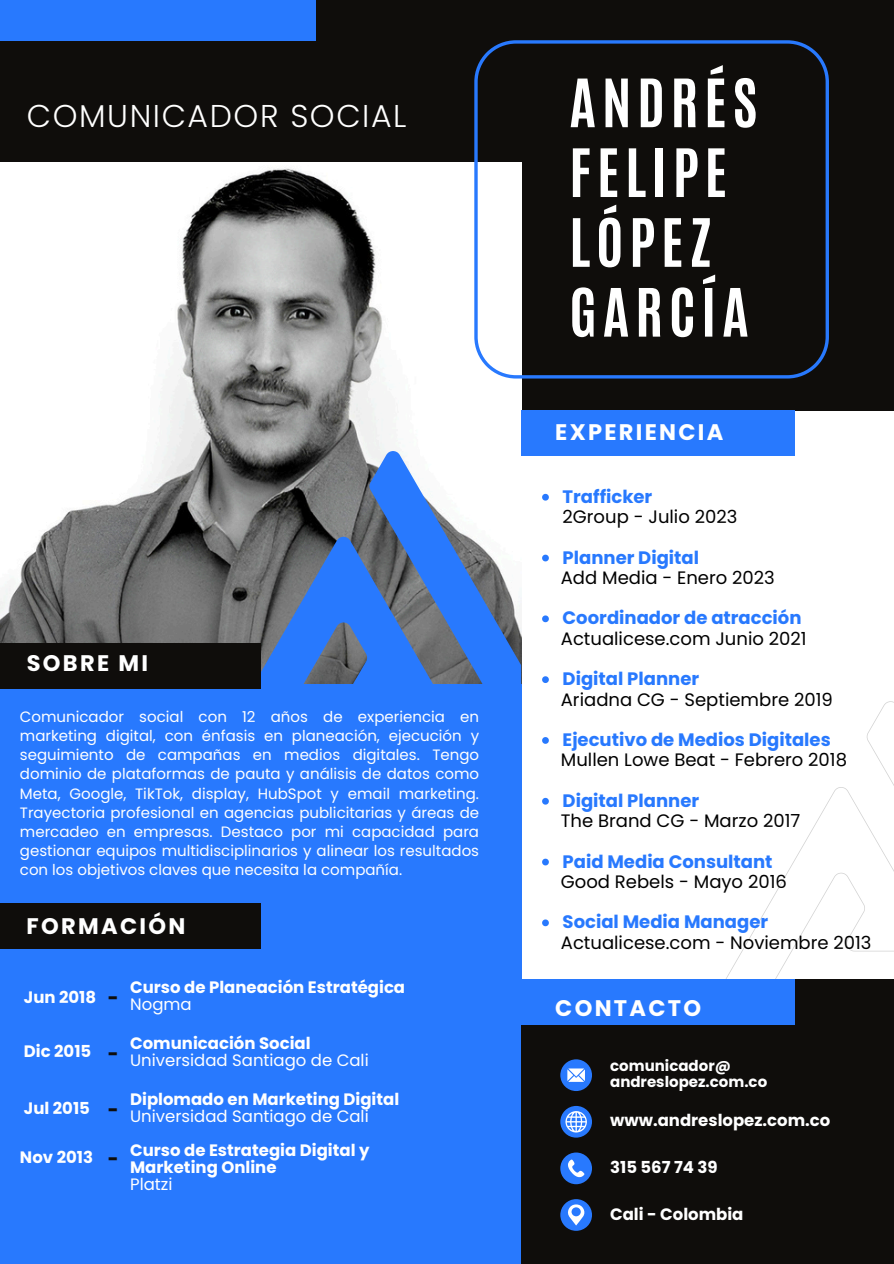
<style>
.page{position:relative;width:894px;height:1264px;background:#fff}
.page>*{position:absolute;margin:0;border:0;box-sizing:border-box;transform-origin:0 0}
.t1{font:700 56.55px/69.8px "Antonio";letter-spacing:.1em;color:#fff}
.t2{font:300 31.5px "Poppins";letter-spacing:.05em;color:#fff}
.t3{font:700 22.5px "Poppins";letter-spacing:.1em;color:#fff}
.t4{font:18px "Poppins";color:#000}
.t5{font:700 18px "Poppins";color:#2879fe}
.t6{font:800 18px "Poppins";color:#0f0d0b}
.t7{font:700 16.5px/17px "Poppins";color:#fff}
.t8{font:16.5px/17px "Poppins";color:#fff}
.t9{font:15px/19.2px "Poppins";color:#fff;text-align:justify}
.t10{font:700 15px/15.8px "Poppins";color:#fff}
.s1{font-weight:400}
.s2{font-weight:700}
</style>
<div class="page">
<svg style="left:726px;top:857px;width:70px;height:122px"></svg>
<svg style="left:796px;top:701px;width:97px;height:251px"></svg>
<div style="left:0;top:579px;width:521px;height:684px;background:#2879fe"></div>
<div style="left:0;top:0;width:893px;height:342px;background:#0f0d0b"></div>
<div style="left:521px;top:0;width:372px;height:410px;background:#0f0d0b"></div>
<img style="left:0;top:162px;width:521px;height:481px">
<div style="left:0;top:904px;width:260px;height:45px;background:#0f0d0b"></div>
<div style="left:0;top:0;width:316px;height:40px;background:#2879fe"></div>
<svg style="left:251px;top:451px;width:270px;height:238px"></svg>
<div style="left:0;top:643px;width:261px;height:45px;background:#0f0d0b"></div>
<div style="left:521px;top:410px;width:273px;height:45px;background:#2879fe"></div>
<div style="left:521px;top:979px;width:372px;height:284px;background:#0f0d0b"></div>
<div style="left:560px;top:1199px;width:32px;height:31px;background:#2879fe;border-radius:50%"></div>
<div style="left:560px;top:1152px;width:32px;height:32px;background:#2879fe;border-radius:50%"></div>
<svg style="left:560px;top:1105px;width:32px;height:32px"></svg>
<div style="left:560px;top:1059px;width:32px;height:32px;background:#2879fe;border-radius:50%"></div>
<div style="left:514px;top:979px;width:280px;height:45px;background:#2879fe"></div>
<svg style="left:565px;top:1111px;width:21px;height:21px"></svg>
<svg style="left:567px;top:1068px;width:17px;height:13px"></svg>
<svg style="left:568px;top:1204px;width:16px;height:21px"></svg>
<svg style="left:568px;top:1159px;width:16px;height:18px"></svg>
<svg style="left:474px;top:40px;width:354px;height:338px"></svg>
<svg style="left:542px;top:494px;width:6px;height:6px"></svg>
<svg style="left:542px;top:554px;width:6px;height:7px"></svg>
<svg style="left:542px;top:615px;width:6px;height:7px"></svg>
<svg style="left:542px;top:676px;width:6px;height:7px"></svg>
<svg style="left:542px;top:737px;width:6px;height:6px"></svg>
<svg style="left:542px;top:797px;width:6px;height:7px"></svg>
<svg style="left:542px;top:858px;width:6px;height:7px"></svg>
<svg style="left:542px;top:919px;width:6px;height:7px"></svg>
<h2 class="t2" style="left:27px;top:93px;width:381px">COMUNICADOR SOCIAL</h2>
<p class="t3" style="left:27px;top:647px;width:123px">SOBRE MI</p>
<h5 class="t9" style="left:20px;top:707px;width:460px">Comunicador social con 12 años de experiencia en marketing digital, con énfasis en planeación, ejecución y seguimiento de campañas en medios digitales. Tengo dominio de plataformas de pauta y análisis de datos como Meta, Google, TikTok, display, HubSpot y email marketing.<br>Trayectoria profesional en agencias publicitarias y áreas de mercadeo en empresas. Destaco por mi capacidad para gestionar equipos multidisciplinarios y alinear los resultados con los objetivos claves que necesita la compañía.</h5>
<h3 class="t3" style="left:27px;top:910px;width:160px">FORMACIÓN</h3>
<p class="t7" style="left:24px;top:988px;width:74px">Jun 2018</p>
<h5 class="t6" style="left:108px;top:985px;width:12px">-</h5>
<p class="t7" style="left:24px;top:1042px;width:69px">Dic 2015</p>
<p class="t6" style="left:108px;top:1040px;width:12px">-</p>
<h4 class="t7" style="left:24px;top:1099px;width:68px">Jul 2015</h4>
<h5 class="t7" style="left:20px;top:1148px;width:75px">Nov 2013</h5>
<p class="t6" style="left:108px;top:1096px;width:12px">-</p>
<h5 class="t6" style="left:108px;top:1145px;width:12px">-</h5>
<h5 class="t7" style="left:130px;top:978px;width:276px">Curso de Planeación Estratégica<br><span class="s1">Nogma</span></h5>
<h4 class="t8" style="left:130px;top:1034px;width:240px"><span class="s2">Comunicación Social<br></span>Universidad Santiago de Cali</h4>
<h4 class="t7" style="left:130px;top:1090px;width:270px">Diplomado en Marketing Digital<br><span class="s1">Universidad Santiago de Cali</span></h4>
<h3 class="t7" style="left:130px;top:1141px;width:241px">Curso de Estrategia Digital y<br>Marketing Online<br><span class="s1">Platzi</span></h3>
<h1 class="t1" style="left:569px;top:68px;width:189px">ANDRÉS<br>FELIPE<br>LÓPEZ<br>GARCÍA</h1>
<p class="t3" style="left:555px;top:416px;width:170px">EXPERIENCIA</p>
<h5 class="t5" style="left:562px;top:484px;width:91px">Trafficker</h5>
<p class="t4" style="left:562px;top:504px;width:176px">2Group - Julio 2023</p>
<h5 class="t5" style="left:562px;top:544px;width:138px">Planner Digital</h5>
<p class="t4" style="left:560px;top:565px;width:215px">Add Media - Enero 2023</p>
<h5 class="t5" style="left:562px;top:605px;width:240px">Coordinador de atracción</h5>
<p class="t4" style="left:560px;top:626px;width:247px">Actualicese.com Junio 2021</p>
<h5 class="t5" style="left:562px;top:666px;width:138px">Digital Planner</h5>
<p class="t4" style="left:560px;top:686px;width:273px">Ariadna CG - Septiembre 2019</p>
<h5 class="t5" style="left:562px;top:727px;width:269px">Ejecutivo de Medios Digitales</h5>
<p class="t4" style="left:560px;top:747px;width:288px">Mullen Lowe Beat - Febrero 2018</p>
<h5 class="t5" style="left:562px;top:788px;width:138px">Digital Planner</h5>
<p class="t4" style="left:560px;top:808px;width:241px">The Brand CG - Marzo 2017</p>
<h5 class="t5" style="left:562px;top:848px;width:211px">Paid Media Consultant</h5>
<p class="t4" style="left:560px;top:869px;width:227px">Good Rebels - Mayo 2016</p>
<h3 class="t5" style="left:562px;top:909px;width:207px">Social Media Manager</h3>
<h4 class="t4" style="left:560px;top:929px;width:312px">Actualicese.com - Noviembre 2013</h4>
<h3 class="t3" style="left:555px;top:991px;width:147px">CONTACTO</h3>
<p class="t10" style="left:610px;top:1057px;width:158px">comunicador@ andreslopez.com.co</p>
<h6 class="t7" style="left:610px;top:1112px;width:222px">www.andreslopez.com.co</h6>
<h4 class="t7" style="left:610px;top:1158px;width:109px">315 567 74 39</h4>
<h4 class="t7" style="left:610px;top:1205px;width:135px">Cali - Colombia</h4>
</div>
